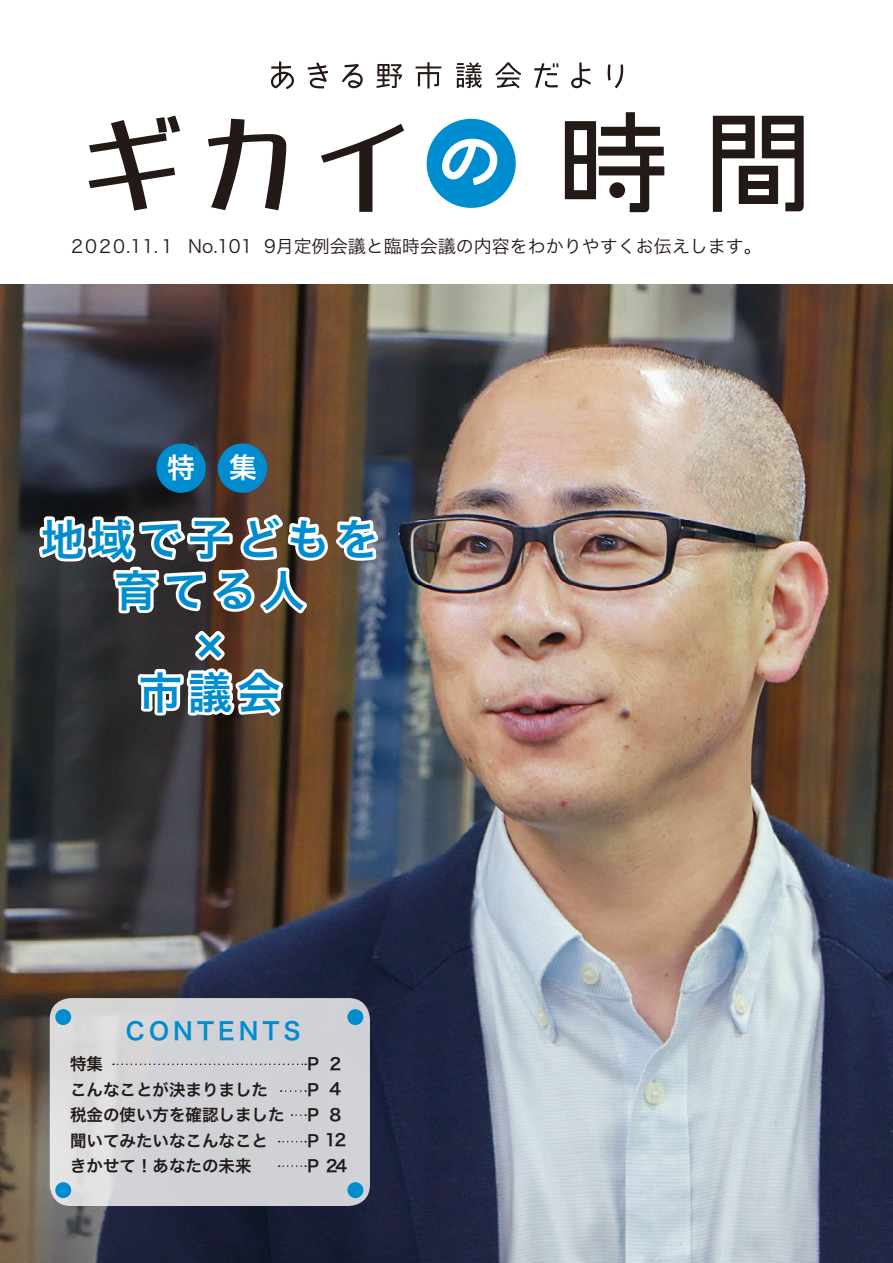
<style>
.page{position:relative;width:893px;height:1263px;background:#fff}
.page>*{position:absolute;margin:0;border:0;box-sizing:border-box;transform-origin:0 0}
.t1{font:43.5px/51px "Hira Kaku Pro W6";letter-spacing:.13em;color:#008dcf;text-align:center}
.t2{font:27.9px "Hira Kaku Pro W6";color:#fff}
.t3{font:24px "Hira Kaku Pro W6";letter-spacing:.17em;color:#008dcf}
.t4{font:18px "Hira Kaku Pro W3";color:#231916}
.t5{font:16.5px/25.5px "Hira Kaku Pro W6";color:#231916}
.t6{font:16.5px/25.3px "Hira Kaku Pro W6";letter-spacing:.145em;color:#231916}
</style>
<div class="page">
<svg style="left:271px;top:61px;width:23px;height:28px"></svg>
<svg style="left:308px;top:62px;width:20px;height:26px"></svg>
<svg style="left:342px;top:64px;width:21px;height:24px"></svg>
<svg style="left:376px;top:64px;width:26px;height:24px"></svg>
<svg style="left:416px;top:62px;width:25px;height:26px"></svg>
<svg style="left:456px;top:62px;width:26px;height:26px"></svg>
<svg style="left:495px;top:62px;width:26px;height:26px"></svg>
<svg style="left:534px;top:63px;width:24px;height:25px"></svg>
<svg style="left:571px;top:63px;width:20px;height:25px"></svg>
<svg style="left:608px;top:64px;width:15px;height:24px"></svg>
<div style="left:427px;top:119px;width:89px;height:89px;background:#008dcf;border-radius:50%"></div>
<svg style="left:565px;top:112px;width:99px;height:100px"></svg>
<svg style="left:713px;top:116px;width:91px;height:96px"></svg>
<svg style="left:442px;top:139px;width:55px;height:46px"></svg>
<div style="left:609px;top:182px;width:16px;height:16px;background:#231916;border-radius:50%"></div>
<svg style="left:89px;top:116px;width:91px;height:95px"></svg>
<svg style="left:208px;top:119px;width:78px;height:91px"></svg>
<svg style="left:321px;top:124px;width:83px;height:88px"></svg>
<img style="left:0;top:285px;width:892px;height:978px">
<div style="left:50px;top:998px;width:320px;height:208px;background:linear-gradient(to right,#dbdbdc,#ccced4);border-radius:21px"></div>
<svg style="left:113px;top:1063px;width:193px;height:2px"></svg>
<svg style="left:281px;top:1090px;width:25px;height:2px"></svg>
<svg style="left:291px;top:1114px;width:15px;height:2px"></svg>
<svg style="left:279px;top:1141px;width:27px;height:1px"></svg>
<svg style="left:279px;top:1165px;width:27px;height:2px"></svg>
<div style="left:55px;top:1009px;width:16px;height:16px;background:#008dcf;border-radius:50%"></div>
<div style="left:347px;top:1009px;width:16px;height:16px;background:#008dcf;border-radius:50%"></div>
<div style="left:55px;top:1182px;width:16px;height:16px;background:#008dcf;border-radius:50%"></div>
<div style="left:347px;top:1182px;width:16px;height:16px;background:#008dcf;border-radius:50%"></div>
<svg style="left:35px;top:510px;width:349px;height:109px"></svg>
<svg style="left:135px;top:625px;width:155px;height:343px;background:#574e4c"></svg>
<div style="left:156px;top:443px;width:50px;height:50px;background:#008dcf;border-radius:50%"></div>
<div style="left:218px;top:443px;width:49px;height:50px;background:#008dcf;border-radius:50%"></div>
<hr style="left:892px;top:477px;width:1px;height:786px;background:#bbddf5">
<hr style="left:892px;top:285px;width:1px;height:198px;background:#231916">
<p class="t4" style="left:68px;top:230px;width:110px">２０２０.11.１</p>
<p class="t4" style="left:264px;top:230px;width:499px">9月定例会議と臨時会議の内容をわかりやすくお伝えします。</p>
<p class="t4" style="left:188px;top:230px;width:84px">No.101　</p>
<h2 class="t2" style="left:167px;top:442px;width:29px">特</h2>
<h2 class="t2" style="left:229px;top:442px;width:29px">集</h2>
<h1 class="t1" style="left:41px;top:512px;width:340px">地域で子どもを育てる人<br>×<br>市議会</h1>
<h3 class="t3" style="left:126px;top:1009px;width:176px">CONTENTS</h3>
<p class="t5" style="left:70px;top:1050px;width:216px">特集<br>こんなことが決まりました税金の使い方を確認しました聞いてみたいなこんなこときかせて！あなたの未来</p>
<p class="t6" style="left:305px;top:1050px;width:46px">Ｐ２<br>Ｐ４<br>Ｐ８<br>Ｐ１２<br>Ｐ２4</p>
</div>
